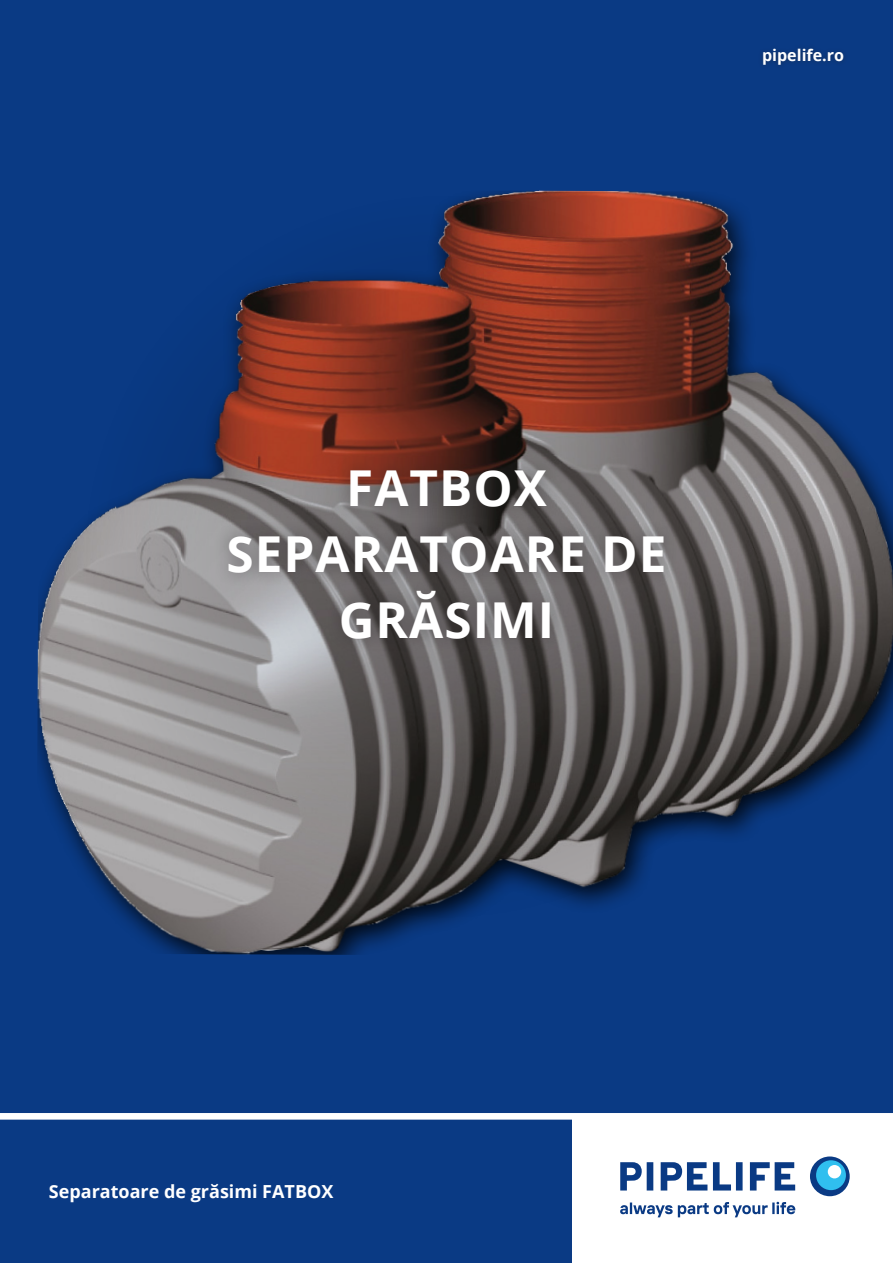
<style>
.page{position:relative;width:893px;height:1263px;background:#fff}
.page>*{position:absolute;margin:0;border:0;box-sizing:border-box;transform-origin:0 0}
.t1{font:700 49.5px/66px "Open Sans";letter-spacing:.02em;color:#fff;text-align:center}
.t2{font:700 18px "Open Sans";color:#fff}
.t3{font:700 16.05px "Open Sans";color:#fff}
</style>
<div class="page">
<div style="left:0;top:0;width:893px;height:1113px;background:#0a3a84"></div>
<img style="left:37px;top:190px;width:856px;height:765px">
<div style="left:0;top:1119px;width:571px;height:144px;background:#0a3a84"></div>
<svg style="left:85px;top:195px;width:723px;height:723px;background:#655357"></svg>
<div style="left:214px;top:454px;width:465px;height:199px;background:#231f20;opacity:.4"></div>
<div style="left:758px;top:44px;width:90px;height:26px;background:#231f20;opacity:.4"></div>
<svg style="left:620px;top:1156px;width:230px;height:61px"></svg>
<div style="left:816px;top:1160px;width:30px;height:30px;background:#30bfef;border-radius:50%"></div>
<div style="left:828px;top:1165px;width:13px;height:13px;background:#fff;border-radius:50%"></div>
<p class="t3" style="left:762px;top:44px;width:83px">pipelife.ro</p>
<p class="t1" style="left:346px;top:453px;width:202px">FATBOX</p>
<p class="t1" style="left:227px;top:519px;width:441px">SEPARATOARE DE<br>GRĂSIMI</p>
<p class="t2" style="left:49px;top:1178px;width:286px">Separatoare de grăsimi FATBOX</p>
</div>
